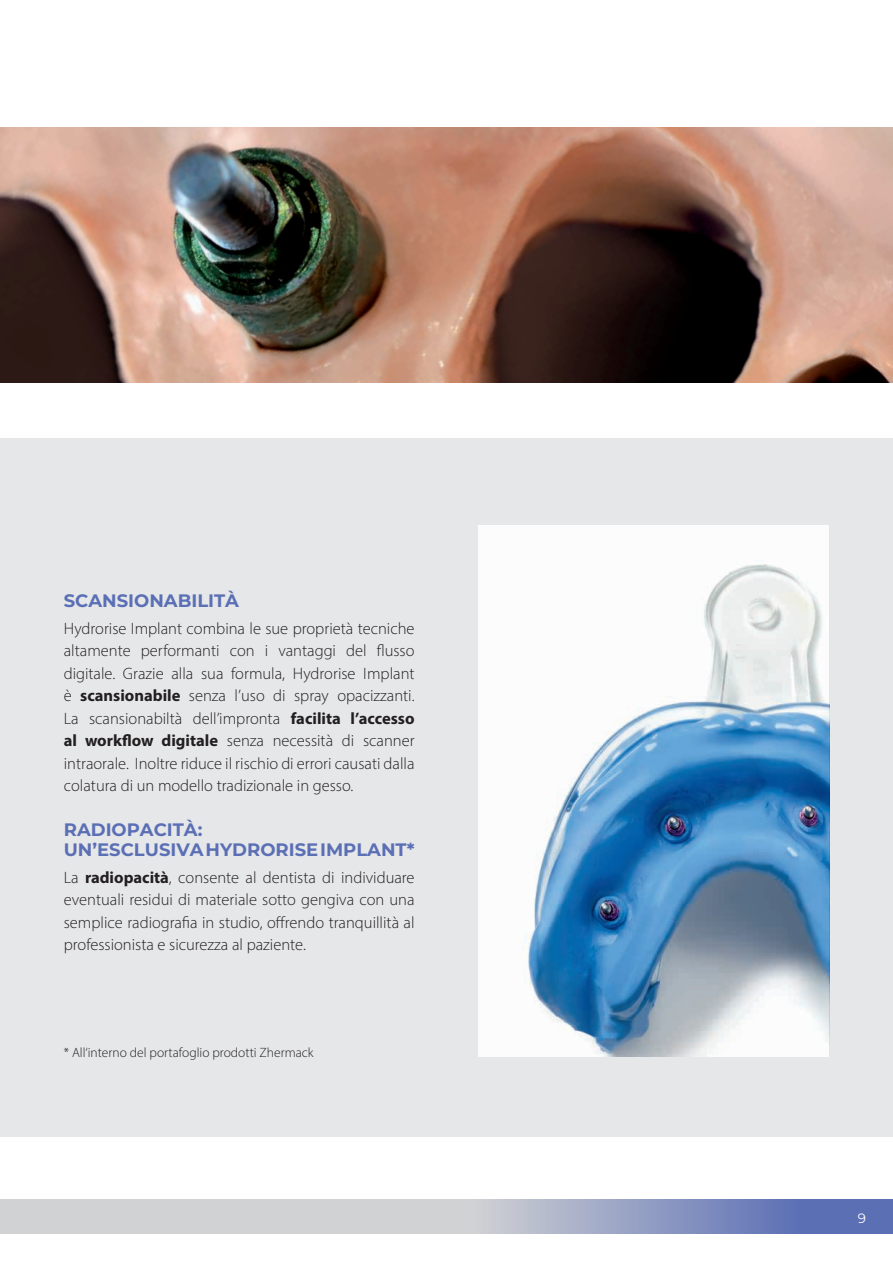
<style>
.page{position:relative;width:893px;height:1263px;background:#fff}
.page>*{position:absolute;margin:0;border:0;box-sizing:border-box;transform-origin:0 0}
.unordered_list{font:100 18px "Montserrat";color:#5b6fb5}
.unordered_list-2{font:300 16.5px/22.5px "Myriad Pro";color:#231f20;text-align:justify}
.unordered_list-3{font:300 13.5px "Myriad Pro";color:#231f20}
.t1{font:100 13.5px "Montserrat";color:#fff}
.s1{font-weight:700}
</style>
<div class="page">
<svg style="left:0;top:1199px;width:829px;height:34px;fill:#d1d2d4"></svg>
<div style="left:0;top:438px;width:893px;height:698px;background:#e6e7e9"></div>
<img style="left:0;top:128px;width:893px;height:255px">
<img style="left:478px;top:525px;width:351px;height:532px">
<div style="left:831px;top:1199px;width:62px;height:34px;background:#5b6fb5"></div>
<p class="unordered_list" style="left:64px;top:588px;width:177px">SCANSIONABILITÀ</p>
<p class="unordered_list-2" style="left:64px;top:617px;width:352px">Hydrorise Implant combina le sue proprietà tecniche altamente performanti con i vantaggi del flusso digitale. Grazie alla sua formula, Hydrorise Implant è <span class="s1">scansionabile</span> senza l’uso di spray opacizzanti.<br>La scansionabiltà dell’impronta <span class="s1">facilita l’accesso al workflow digitale</span> senza necessità di scanner intraorale. Inoltre riduce il rischio di errori causati dalla colatura di un modello tradizionale in gesso.</p>
<p class="unordered_list" style="left:64px;top:817px;width:140px">RADIOPACITÀ:</p>
<p class="unordered_list" style="left:64px;top:838px;width:352px">UN’ESCLUSIVA HYDRORISE IMPLANT*</p>
<p class="unordered_list-2" style="left:64px;top:866px;width:352px">La <span class="s1">radiopacità</span>, consente al dentista di individuare eventuali residui di materiale sotto gengiva con una semplice radiografia in studio, offrendo tranquillità al professionista e sicurezza al paziente.</p>
<p class="unordered_list-3" style="left:64px;top:1044px;width:251px">* All‘interno del portafoglio prodotti Zhermack</p>
<p class="t1" style="left:858px;top:1209px;width:10px">9</p>
</div>
